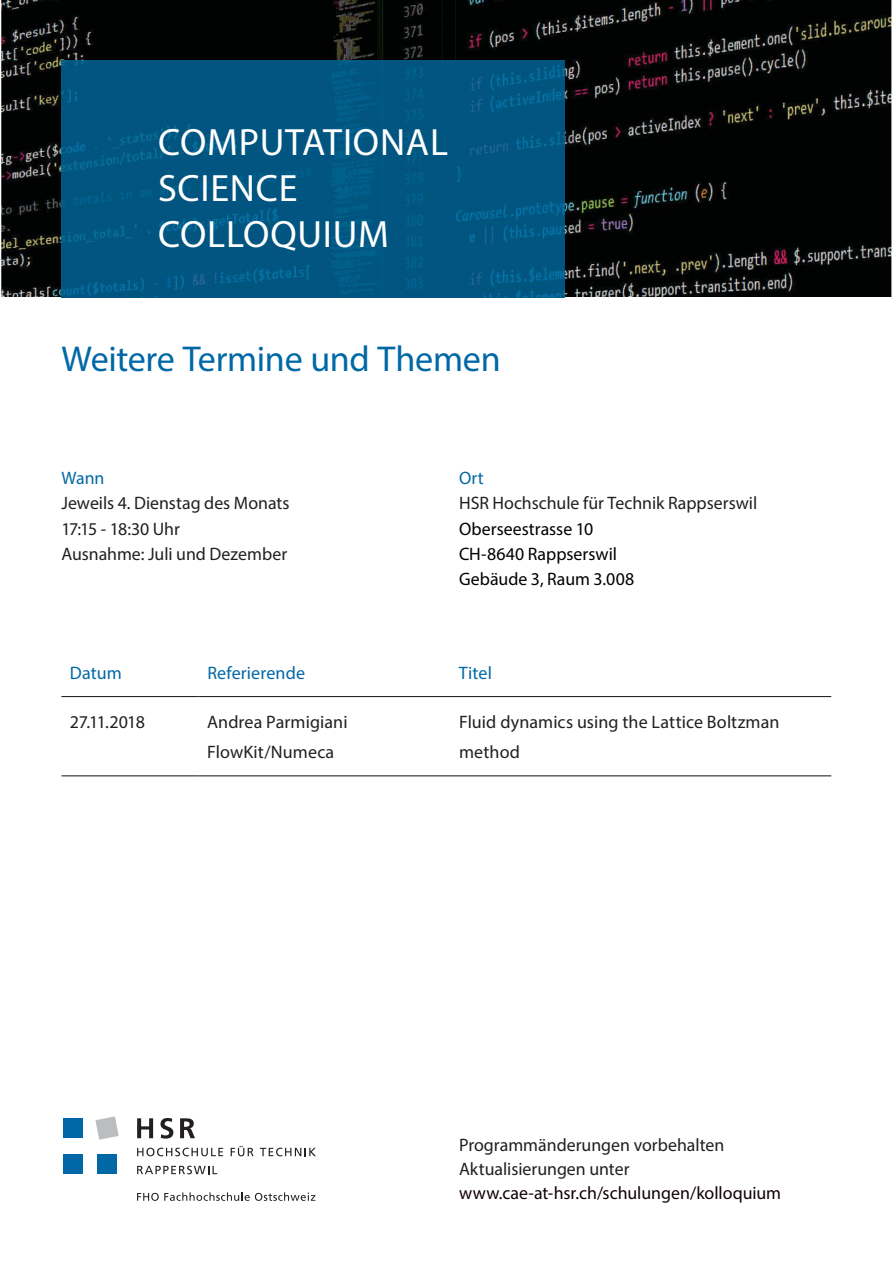
<style>
.page{position:relative;width:893px;height:1263px;background:#fff}
.page>*{position:absolute;margin:0;border:0;box-sizing:border-box;transform-origin:0 0}
.t1{font:38.25px/45.8px "Myriad Pro";letter-spacing:.02em;color:#fff}
.t2{font:36px "Myriad Pro";letter-spacing:-.01em;color:#0068a6}
.t3{font:18px/29.7px "Myriad Pro";color:#231f20}
.t4{font:18px/25.5px "Myriad Pro";color:#000}
.t5{font:18px "Myriad Pro";letter-spacing:-.005em;color:#110005}
.t6{font:18px "Myriad Pro";letter-spacing:.005em;color:#0068a6}
</style>
<div class="page">
<img style="left:1px;top:0;width:890px;height:297px">
<hr style="left:61px;top:696px;width:138px;height:1px;background:#231f20">
<hr style="left:199px;top:696px;width:632px;height:1px;background:#231f20">
<hr style="left:61px;top:775px;width:138px;height:1px;background:#231f20">
<hr style="left:199px;top:775px;width:632px;height:1px;background:#231f20">
<img style="left:61px;top:60px;width:504px;height:237px">
<div style="left:63px;top:1118px;width:20px;height:20px;background:#0068a6"></div>
<div style="left:63px;top:1154px;width:20px;height:20px;background:#0068a6"></div>
<div style="left:97px;top:1154px;width:20px;height:20px;background:#0068a6"></div>
<svg style="left:95px;top:1116px;width:24px;height:24px"></svg>
<svg style="left:137px;top:1192px;width:178px;height:9px"></svg>
<svg style="left:137px;top:1118px;width:16px;height:20px"></svg>
<svg style="left:160px;top:1118px;width:13px;height:21px"></svg>
<svg style="left:180px;top:1118px;width:15px;height:20px"></svg>
<svg style="left:137px;top:1148px;width:86px;height:8px"></svg>
<svg style="left:231px;top:1146px;width:23px;height:10px"></svg>
<svg style="left:260px;top:1148px;width:56px;height:8px"></svg>
<svg style="left:137px;top:1166px;width:80px;height:8px"></svg>
<h1 class="t1" style="left:158px;top:122px;width:292px">COMPUTATIONAL<br>SCIENCE<br>COLLOQUIUM</h1>
<h2 class="t2" style="left:61px;top:345px;width:441px">Weitere Termine und Themen</h2>
<p class="t6" style="left:61px;top:471px;width:45px">Wann</p>
<p class="t3" style="left:61px;top:491px;width:230px;line-height:25.5px">Jeweils 4. Dienstag des Monats<br>17:15 - 18:30 Uhr<br>Ausnahme: Juli und Dezember</p>
<p class="t6" style="left:459px;top:471px;width:26px">Ort</p>
<p class="t3" style="left:459px;top:489px;width:300px">HSR Hochschule für Technik Rappserswil</p>
<p class="t4" style="left:459px;top:517px;width:177px">Oberseestrasse 10<br>CH-8640 Rappserswil<br>Gebäude 3, Raum 3.008</p>
<p class="t6" style="left:70px;top:666px;width:54px">Datum</p>
<p class="t6" style="left:207px;top:666px;width:99px">Referierende</p>
<p class="t6" style="left:459px;top:666px;width:35px">Titel</p>
<p class="t3" style="left:70px;top:708px;width:77px">27.11.2018</p>
<p class="t3" style="left:207px;top:708px;width:142px">Andrea Parmigiani<br>FlowKit/Numeca</p>
<p class="t3" style="left:459px;top:708px;width:322px">Fluid dynamics using the Lattice Boltzman method</p>
<p class="t3" style="left:459px;top:1134px;width:267px;line-height:24.5px">Programmänderungen vorbehalten<br>Aktualisierungen unter</p>
<p class="t5" style="left:459px;top:1187px;width:324px">www.cae-at-hsr.ch/schulungen/kolloquium</p>
</div>
